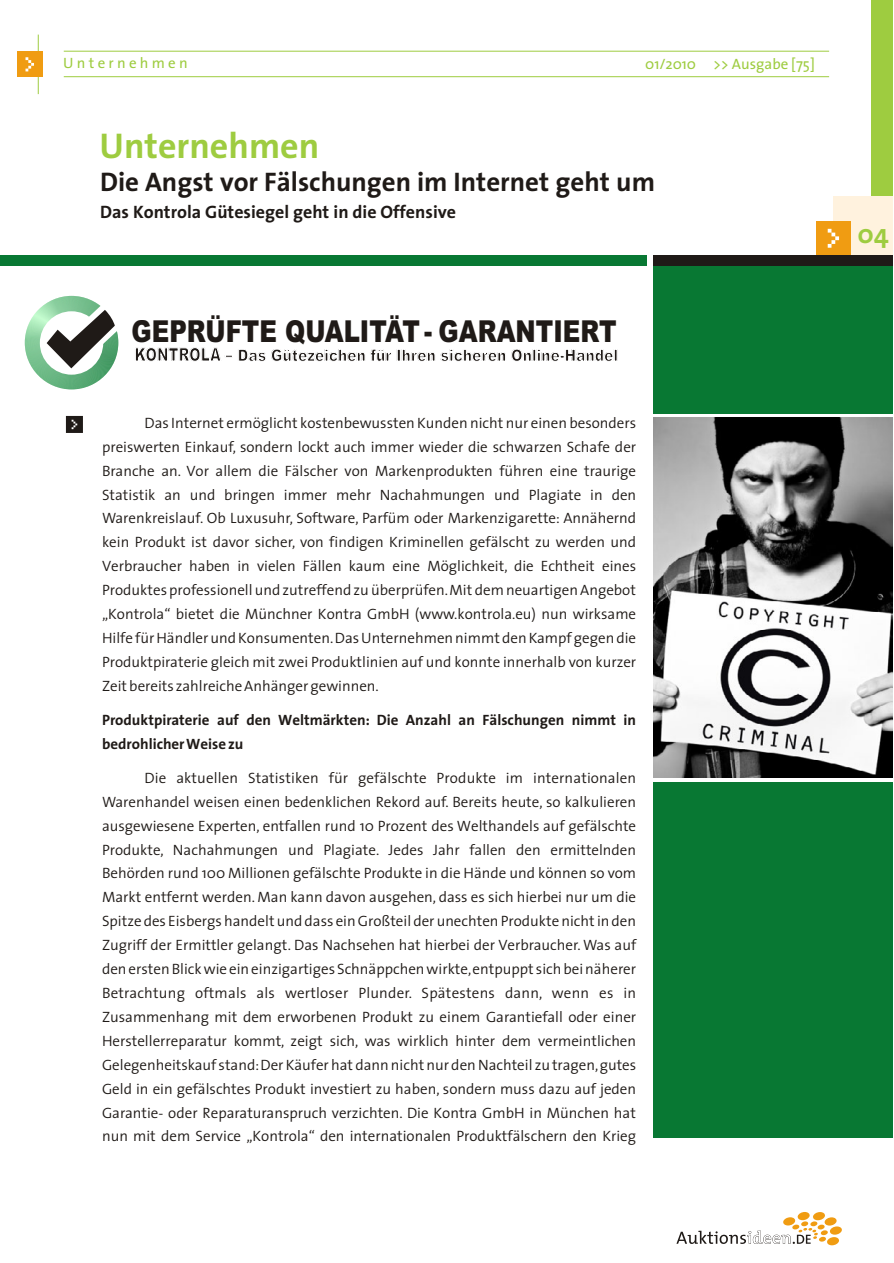
<style>
.page{position:relative;width:894px;height:1263px;background:#fff}
.page>*{position:absolute;margin:0;border:0;box-sizing:border-box;transform-origin:0 0}
.t1{font:36px "The Sans 7 Bold Plain";color:#9ecc40}
.t2{font:900 30.3px "Arial";color:#1f1a17;scale:.8 1}
.t3{font:27px "The Sans 7 Bold Plain";color:#1f1a17}
.t4{font:27px "The Sans 7 Bold Plain";color:#9ecc40}
.t5{font:18px "The Sans 7 Bold Plain";color:#1f1a17}
.t6{font:900 16.5px "Arial";color:#1f1a17;scale:.85 1}
.t7{font:300 15px/23.9px "The Sans 4";color:#1f1a17;text-align:justify}
.t8{font:15px/24.3px "The Sans 7 Bold Plain";color:#1f1a17}
.t9{font:15px "The Sans 5";color:#9ecc40}
.t10{font:15px "The Sans 5";letter-spacing:.22em;color:#9ecc40}
.s1{font-size:18.45px}
</style>
<div class="page">
<div style="left:651px;top:261px;width:242px;height:878px;background:#087833"></div>
<svg style="left:66px;top:416px;width:17px;height:17px"></svg>
<div style="left:872px;top:0;width:21px;height:253px;background:#9ecc40"></div>
<hr style="left:64px;top:76px;width:765px;height:1px;background:#9ecc40">
<hr style="left:64px;top:51px;width:765px;height:1px;background:#9ecc40">
<hr style="left:38px;top:35px;width:1px;height:59px;background:#9ecc40">
<div style="left:17px;top:52px;width:26px;height:25px;background:#f09c12"></div>
<svg style="left:26px;top:57px;width:8px;height:14px"></svg>
<svg style="left:676px;top:1212px;width:166px;height:33px"></svg>
<div style="left:833px;top:196px;width:60px;height:59px;background:#fff2de"></div>
<div style="left:816px;top:221px;width:34px;height:34px;background:#f09c12"></div>
<svg style="left:828px;top:229px;width:11px;height:19px"></svg>
<hr style="left:21px;top:1138px;width:873px;height:3px;background:#fff">
<div style="left:0;top:255px;width:893px;height:11px;background:#087833"></div>
<div style="left:649px;top:255px;width:244px;height:11px;background:#1f1a17"></div>
<div style="left:648px;top:236px;width:5px;height:1027px;background:#fff"></div>
<svg style="left:25px;top:296px;width:94px;height:93px"></svg>
<svg style="left:653px;top:414px;width:240px;height:4px"></svg>
<hr style="left:652px;top:778px;width:241px;height:3px;background:#fff">
<img style="left:653px;top:418px;width:240px;height:359px">
<p class="t10" style="left:63px;top:54px;width:126px">Unternehmen</p>
<h1 class="t1" style="left:100px;top:124px;width:221px">Unternehmen</h1>
<p class="t9" style="left:645px;top:55px;width:171px">01/2010 &gt;&gt; Ausgabe [75]</p>
<h3 class="t3" style="left:100px;top:166px;width:556px">Die Angst vor Fälschungen im Internet geht um</h3>
<p class="t5" style="left:100px;top:201px;width:358px">Das Kontrola Gütesiegel geht in die Offensive</p>
<h2 class="t2" style="left:132px;top:320px;width:608px">GEPRÜFTE QUALITÄT - GARANTIERT</h2>
<p class="t6" style="left:134px;top:349px;width:571px"><span class="s1">KONTROLA –</span> Das Gütezeichen für Ihren sicheren Online-Handel</p>
<p class="t7" style="left:102px;top:411px;width:536px;text-indent:43px">Das Internet ermöglicht kostenbewussten Kunden nicht nur einen besonders preiswerten Einkauf, sondern lockt auch immer wieder die schwarzen Schafe der Branche an. Vor allem die Fälscher von Markenprodukten führen eine traurige Statistik an und bringen immer mehr Nachahmungen und Plagiate in den Warenkreislauf. Ob Luxusuhr, Software, Parfüm oder Markenzigarette: Annähernd kein Produkt ist davor sicher, von findigen Kriminellen gefälscht zu werden und Verbraucher haben in vielen Fällen kaum eine Möglichkeit, die Echtheit eines Produktes professionell und zutreffend zu überprüfen. Mit dem neuartigen Angebot „Kontrola“ bietet die Münchner Kontra GmbH (www.kontrola.eu) nun wirksame Hilfe für Händler und Konsumenten. Das Unternehmen nimmt den Kampf gegen die Produktpiraterie gleich mit zwei Produktlinien auf und konnte innerhalb von kurzer Zeit bereits zahlreiche Anhänger gewinnen.</p>
<p class="t8" style="left:102px;top:707px;width:536px">Produktpiraterie auf den Weltmärkten: Die Anzahl an Fälschungen nimmt in bedrohlicher Weise zu</p>
<p class="t7" style="left:102px;top:766px;width:536px;text-indent:43px">Die aktuellen Statistiken für gefälschte Produkte im internationalen Warenhandel weisen einen bedenklichen Rekord auf. Bereits heute, so kalkulieren ausgewiesene Experten, entfallen rund 10 Prozent des Welthandels auf gefälschte Produkte, Nachahmungen und Plagiate. Jedes Jahr fallen den ermittelnden Behörden rund 100 Millionen gefälschte Produkte in die Hände und können so vom Markt entfernt werden. Man kann davon ausgehen, dass es sich hierbei nur um die Spitze des Eisbergs handelt und dass ein Großteil der unechten Produkte nicht in den Zugriff der Ermittler gelangt. Das Nachsehen hat hierbei der Verbraucher. Was auf den ersten Blick wie ein einzigartiges Schnäppchen wirkte, entpuppt sich bei näherer Betrachtung oftmals als wertloser Plunder. Spätestens dann, wenn es in Zusammenhang mit dem erworbenen Produkt zu einem Garantiefall oder einer Herstellerreparatur kommt, zeigt sich, was wirklich hinter dem vermeintlichen Gelegenheitskauf stand: Der Käufer hat dann nicht nur den Nachteil zu tragen, gutes Geld in ein gefälschtes Produkt investiert zu haben, sondern muss dazu auf jeden Garantie- oder Reparaturanspruch verzichten. Die Kontra GmbH in München hat nun mit dem Service „Kontrola“ den internationalen Produktfälschern den Krieg</p>
<h3 class="t4" style="left:858px;top:217px;width:33px">04</h3>
</div>
